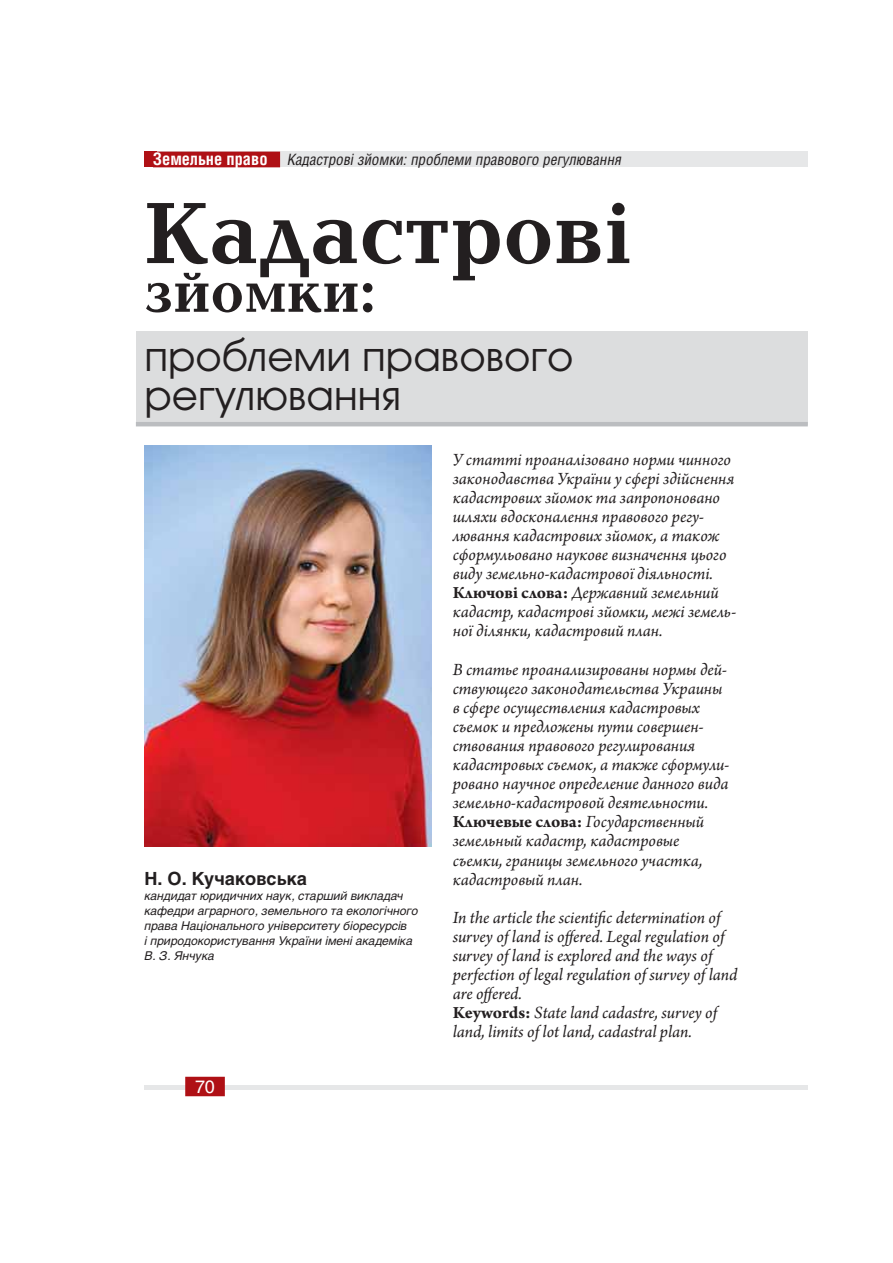
<style>
.page{position:relative;width:893px;height:1263px;background:#fff}
.page>*{position:absolute;margin:0;border:0;box-sizing:border-box;transform-origin:0 0}
.t1{font:700 89.7px "Baltica C";color:#231f20}
.t2{font:700 60px "Baltica C";color:#231f20}
.t3{font:40.35px/39px "AG Avalanche C";color:#231f20}
.t4{font:italic 18px/19px "Arno Pro";letter-spacing:-.005em;color:#231f20}
.t5{font:700 18px "Helios C";color:#231f20}
.t6{font:18px "AG Letterica C";color:#fff}
.t7{font:italic 15px "AG Letterica Condensed C";color:#231f20}
.t8{font:italic 12px/15px "Helios C";color:#231f20}
.s1{font-weight:700;font-style:normal;font-size:16.5px;color:#fff}
.s2{font-weight:700;font-style:normal}
</style>
<div class="page">
<div style="left:144px;top:152px;width:664px;height:15px;background:#e6e7e8"></div>
<div style="left:144px;top:152px;width:13px;height:15px;background:#af1015"></div>
<hr style="left:144px;top:1086px;width:664px;height:4px;background:#e6e7e8">
<div style="left:185px;top:1077px;width:40px;height:19px;background:#af1015"></div>
<div style="left:153px;top:152px;width:127px;height:15px;background:#af1015"></div>
<div style="left:136px;top:331px;width:672px;height:93px;background:#dcddde"></div>
<hr style="left:136px;top:422px;width:672px;height:4px;background:#bbbdc0">
<img style="left:144px;top:446px;width:287px;height:401px">
<p class="t7" style="left:153px;top:151px;width:470px"><span class="s1">Земельне право</span> Кадастрові зйомки: проблеми правового регулювання</p>
<h1 class="t1" style="left:144px;top:185px;width:489px">Кадастрові</h1>
<h2 class="t2" style="left:144px;top:260px;width:233px">зйомки:</h2>
<h3 class="t3" style="left:144px;top:336px;width:431px">проблеми правового регулювання</h3>
<p class="t5" style="left:144px;top:868px;width:164px">Н. О. Кучаковська</p>
<p class="t8" style="left:144px;top:888px;width:275px">кандидат юридичних наук, старший викладач кафедри аграрного, земельного та екологічного права Національного університету біоресурсів<br>і природокористування України імені академіка В. З. Янчука</p>
<p class="t6" style="left:195px;top:1076px;width:21px">70</p>
<p class="t4" style="left:453px;top:451px;width:285px">У статті проаналізовано норми чинного законодавства України у сфері здійснення кадастрових зйомок та запропоновано шляхи вдосконалення правового регу&shy;лювання кадастрових зйомок, а також сформульовано наукове визначення цього виду земельно-кадастрової діяльності.<br><span class="s2">Ключові слова:</span> Державний земельний кадастр, кадастрові зйомки, межі земель&shy;ної ділянки, кадастровий план.</p>
<p class="t4" style="left:453px;top:661px;width:278px">В статье проанализированы нормы дей&shy;ствующего законодательства Украины в сфере осуществления кадастровых съемок и предложены пути совершен&shy;ствования правового регулирования кадастровых съемок, а также сформули&shy;ровано научное определение данного вида земельно-кадастровой деятельности.<br><span class="s2">Ключевые слова:</span> Государственный земельный кадастр, кадастровые съемки, границы земельного участка, кадастровый план.</p>
<p class="t4" style="left:453px;top:909px;width:286px">In the article the scientific determination of survey of land is offered. Legal regulation of survey of land is explored and the ways of perfection of legal regulation of survey of land are offered.<br><span class="s2">Keywords:</span> State land cadastre, survey of land, limits of lot land, cadastral plan.</p>
</div>
